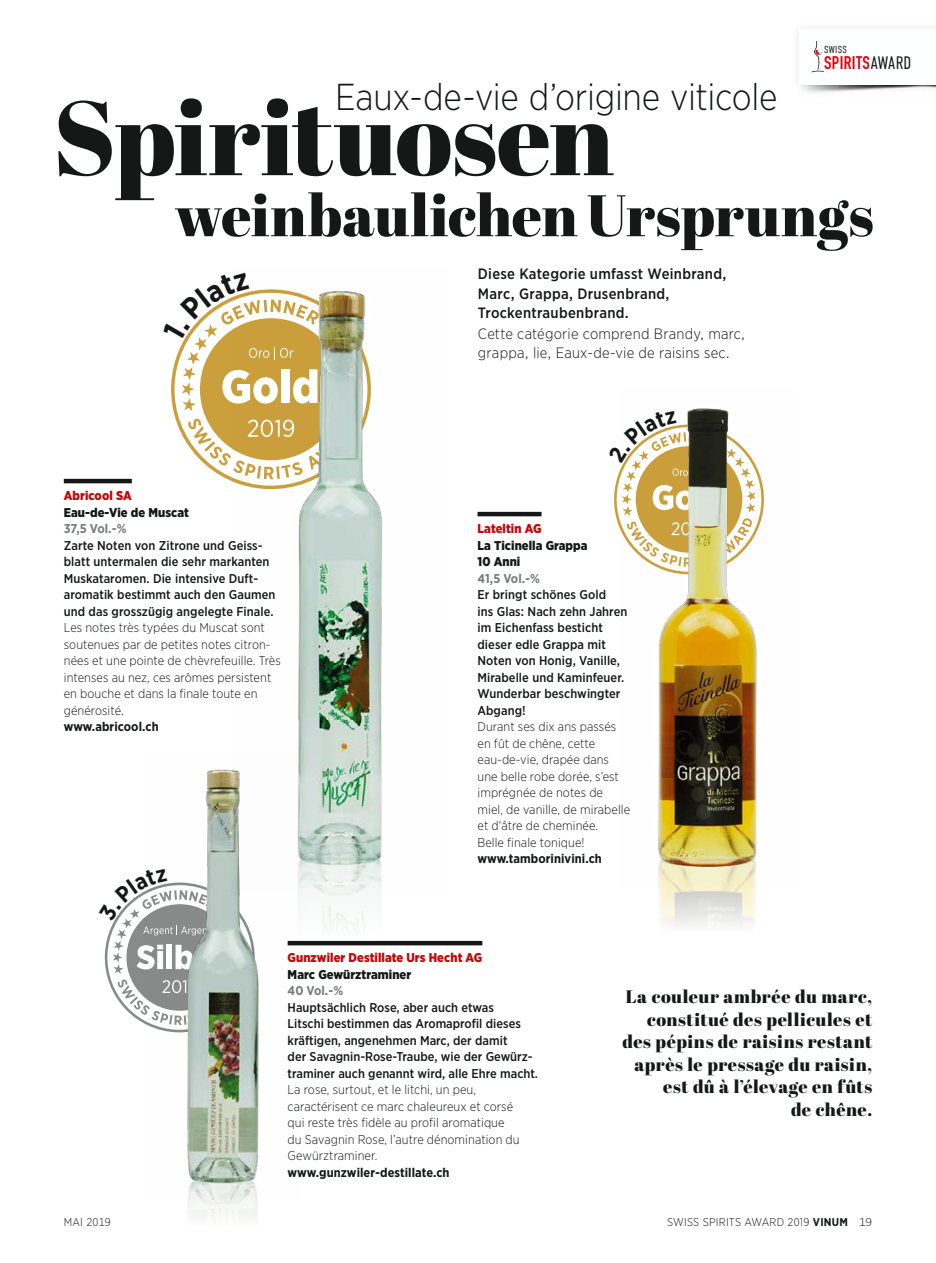
<style>
.page{position:relative;width:936px;height:1263px;background:#fff}
.page>*{position:absolute;margin:0;border:0;box-sizing:border-box;transform-origin:0 0}
.t1{font:105px "Abril Fatface";letter-spacing:-.01em;color:#161717}
.t2{font:58.5px "Abril Fatface";color:#161717}
.t3{font:300 37.5px "Gotham Narrow";letter-spacing:-.01em;color:#161717}
.t4{font:18px/22.5px "Abril Fatface";letter-spacing:.03em;color:#161717;text-align:right}
.t5{font:700 18px "DIN Condensed";letter-spacing:.02em;color:#e2010e}
.t6{font:500 15px/19.5px "Gotham Narrow";letter-spacing:.02em;color:#161717}
.t7{font:300 15px/19.5px "Gotham Narrow";letter-spacing:.015em;color:#161717}
.t8{font:300 12.75px/16.5px "Gotham Narrow";letter-spacing:.005em;color:#161717}
.t9{font:500 12.75px/16.5px "Gotham Narrow";letter-spacing:.005em;color:#161717}
.t10{font:700 12.75px "Gotham Narrow";letter-spacing:.005em;color:#161717}
.t11{font:900 12.75px/16.5px "Gotham Narrow";letter-spacing:.005em;color:#161717}
.t12{font:900 12.75px "Gotham Narrow";letter-spacing:.005em;color:#c40708}
.t13{font:700 12.75px "Gotham Narrow";letter-spacing:-.01em;color:#797b7b}
.t14{font:300 11.25px "Gotham Narrow";letter-spacing:.02em;color:#161717}
.t15{font:300 10.2px "DIN Condensed";letter-spacing:.03em;color:#161717}
.s1{font-weight:300;color:#161717}
.s2{font-weight:700}
</style>
<div class="page">
<img style="left:659px;top:887px;width:97px;height:39px">
<img style="left:658px;top:408px;width:106px;height:479px">
<img style="left:173px;top:769px;width:86px;height:392px">
<img style="left:188px;top:1161px;width:70px;height:58px">
<img style="left:231px;top:489px;width:151px;height:340px">
<img style="left:231px;top:829px;width:218px;height:183px">
<hr style="left:477px;top:512px;width:64px;height:4px;background:#161717">
<hr style="left:287px;top:941px;width:195px;height:4px;background:#161717">
<hr style="left:64px;top:479px;width:68px;height:4px;background:#161717">
<img style="left:800px;top:85px;width:135px;height:9px">
<svg style="left:811px;top:41px;width:13px;height:31px"></svg>
<svg style="left:171px;top:289px;width:200px;height:200px"></svg>
<svg style="left:614px;top:411px;width:149px;height:163px"></svg>
<svg style="left:104px;top:869px;width:151px;height:163px"></svg>
<p class="t15" style="left:824px;top:44px;width:24px">SWISS</p>
<h3 class="t5" style="left:824px;top:52px;width:89px">SPIRITS<span class="s1">AWARD</span></h3>
<h3 class="t3" style="left:335px;top:73px;width:444px">Eaux-de-vie d’origine viticole</h3>
<h1 class="t1" style="left:53px;top:64px;width:562px">Spirituosen</h1>
<h2 class="t2" style="left:174px;top:174px;width:700px">weinbaulichen Ursprungs</h2>
<p class="t6" style="left:478px;top:264px;width:250px">Diese Kategorie umfasst Weinbrand,<br>Marc, Grappa, Drusenbrand,<br>Trockentraubenbrand.</p>
<p class="t12" style="left:64px;top:487px;width:70px">Abricool SA</p>
<p class="t11" style="left:64px;top:504px;width:127px">Eau-de-Vie de Muscat</p>
<p class="t13" style="left:64px;top:521px;width:64px">37,5 Vol.-%</p>
<p class="t9" style="left:64px;top:537px;width:213px">Zarte Noten von Zitrone und Geiss&shy;blatt untermalen die sehr markanten Muskataromen. Die intensive Duft&shy;aromatik bestimmt auch den Gaumen und das grosszügig angelegte Finale.</p>
<p class="t8" style="left:64px;top:619px;width:218px">Les notes très typées du Muscat sont soutenues par de petites notes citron&shy;nées et une pointe de chèvrefeuille. Très intenses au nez, ces arômes persistent en bouche et dans la finale toute en générosité.</p>
<p class="t10" style="left:64px;top:719px;width:96px">www.abricool.ch</p>
<p class="t7" style="left:478px;top:323px;width:269px">Cette catégorie comprend Brandy, marc, grappa, lie, Eaux-de-vie de raisins sec.</p>
<p class="t12" style="left:477px;top:520px;width:66px">Lateltin AG</p>
<p class="t11" style="left:477px;top:537px;width:112px">La Ticinella Grappa<br>10 Anni</p>
<p class="t13" style="left:477px;top:570px;width:64px">41,5 Vol.-%</p>
<p class="t9" style="left:477px;top:586px;width:151px">Er bringt schönes Gold<br>ins Glas: Nach zehn Jahren im Eichenfass besticht dieser edle Grappa mit<br>Noten von Honig, Vanille,<br>Mirabelle und Kaminfeuer.<br>Wunderbar beschwingter<br>Abgang!</p>
<p class="t8" style="left:477px;top:718px;width:154px">Durant ses dix ans passés en fût de chêne, cette eau-de-vie, drapée dans une belle robe dorée, s’est imprégnée de notes de miel, de vanille, de mirabelle et d'âtre de cheminée.<br>Belle finale tonique!</p>
<p class="t10" style="left:477px;top:851px;width:126px">www.tamborinivini.ch</p>
<p class="t12" style="left:287px;top:949px;width:196px">Gunzwiler Destillate Urs Hecht AG</p>
<p class="t11" style="left:287px;top:966px;width:125px">Marc Gewürztraminer</p>
<p class="t13" style="left:287px;top:983px;width:57px">40 Vol.-%</p>
<p class="t9" style="left:287px;top:999px;width:252px">Hauptsächlich Rose, aber auch etwas<br>Litschi bestimmen das Aromaprofil dieses kräftigen, angenehmen Marc, der damit<br>der Savagnin-Rose-Traube, wie der Gewürz&shy;traminer auch genannt wird, alle Ehre macht.</p>
<p class="t8" style="left:287px;top:1081px;width:233px">La rose, surtout, et le litchi, un peu, caractérisent ce marc chaleureux et corsé qui reste très fidèle au profil aromatique du Savagnin Rose, l’autre dénomination du Gewürztraminer.</p>
<p class="t10" style="left:287px;top:1164px;width:163px">www.gunzwiler-destillate.ch</p>
<h3 class="t4" style="left:622px;top:985px;width:251px">La couleur ambrée du marc, constitué des pellicules et des pépins de raisins restant après le pressage du raisin, est dû à l’élevage en fûts<br>de chêne.</h3>
<p class="t14" style="left:64px;top:1215px;width:49px">MAI 2019</p>
<p class="t14" style="left:667px;top:1215px;width:206px">SWISS SPIRITS AWARD 2019 <span class="s2">VINUM</span> 19</p>
</div>
